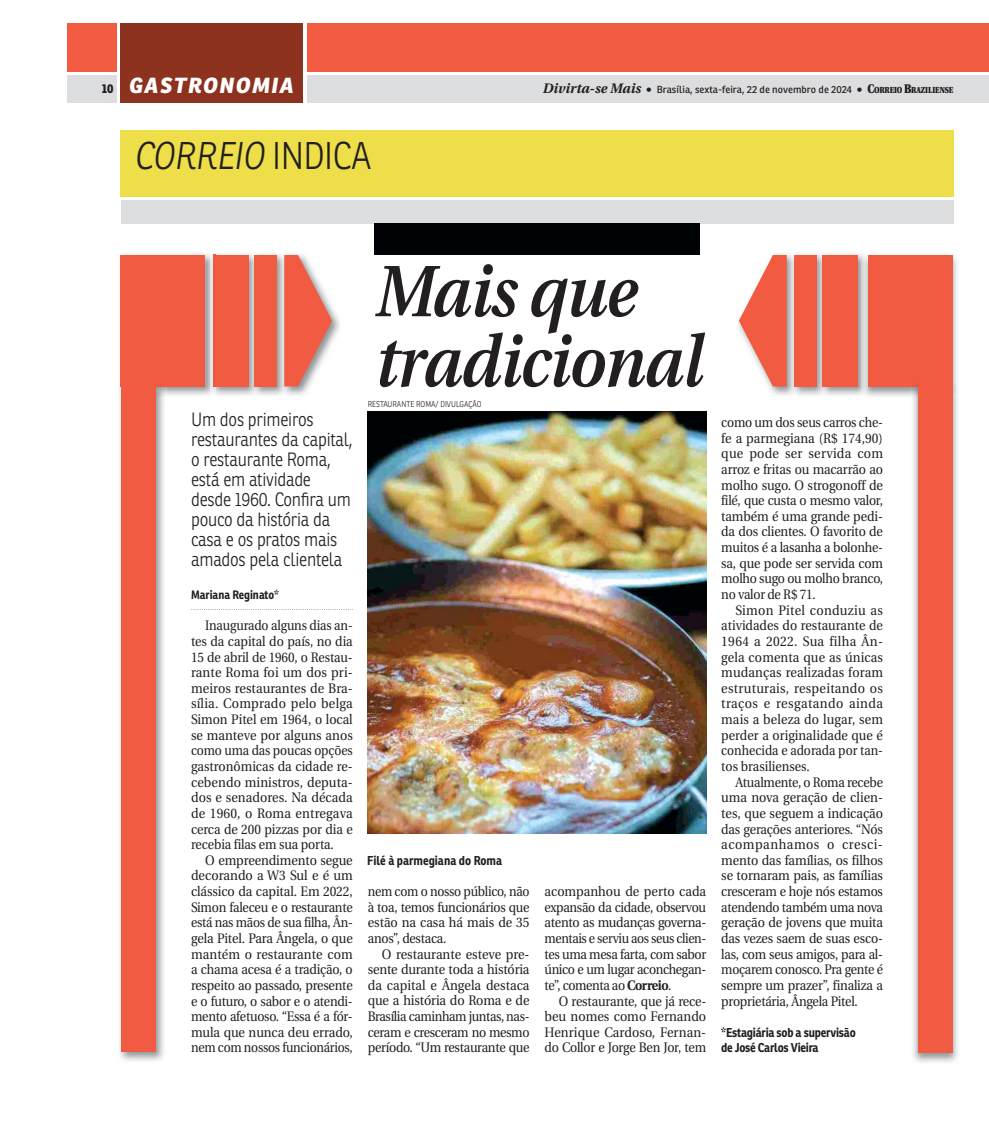
<style>
.page{position:relative;width:989px;height:1124px;background:#fff}
.page>*{position:absolute;margin:0;border:0;box-sizing:border-box;transform-origin:0 0}
.t1{font:italic 600 72.5px/70px "Utopia";letter-spacing:-.015em;color:#231f20;scale:.9 1}
.t2{font:italic 300 37.5px "Ronnia";letter-spacing:-.015em;color:#231f20;scale:.9 1}
.t3{font:italic 800 21.25px "Ronnia";letter-spacing:.075em;color:#fff}
.t4{font:300 18.75px/20px "Ronnia";letter-spacing:-.015em;color:#231f20;scale:.9 1}
.t5{font:13.75px/15.6px "Utopia";letter-spacing:-.02em;color:#231f20;text-align:justify;scale:.92 1}
.t6{font:13.75px/15.6px "Utopia";letter-spacing:-.02em;color:#231f20;text-align:justify;scale:.9 1}
.t7{font:13.75px/15.6px "Utopia";letter-spacing:-.02em;color:#231f20;text-align:justify;scale:.89 1}
.t8{font:13.75px/15.6px "Utopia";letter-spacing:-.02em;color:#231f20;text-align:justify;scale:.91 1}
.t9{font:700 12.5px/15.6px "Ronnia";letter-spacing:-.02em;color:#231f20;scale:.9 1}
.t10{font:700 12.5px "Ronnia";color:#231f20;scale:.9 1}
.t11{font:700 11.88px "Ronnia";color:#231f20;scale:.9 1}
.t12{font:10px "Ronnia";letter-spacing:.005em;color:#231f20}
.t13{font:300 8.12px "Ronnia";color:#231f20;scale:.9 1}
.s1{font-style:normal;font-size:12.5px;color:#231f20}
.s2{font-family:"Utopia";font-weight:700;font-style:italic;font-size:13.75px}
.s3{font-family:"Utopia";font-weight:900;font-size:12.5px}
.s4{font-family:"Utopia";font-weight:900;font-size:8.75px}
.s5{font-style:normal}
.s6{font-weight:700}
</style>
<div class="page">
<div style="left:68px;top:75px;width:920px;height:28px;background:#dcddde"></div>
<div style="left:68px;top:23px;width:920px;height:49px;background:#f15b41"></div>
<div style="left:117px;top:23px;width:189px;height:81px;background:#fff"></div>
<div style="left:120px;top:23px;width:183px;height:80px;background:#8d321e"></div>
<div style="left:121px;top:130px;width:832px;height:67px;background:#eede49"></div>
<div style="left:121px;top:200px;width:832px;height:24px;background:#dcddde"></div>
<div style="left:375px;top:224px;width:324px;height:31px;background:#000205"></div>
<svg style="left:191px;top:609px;width:162px;height:1px"></svg>
<img style="left:215px;top:254px;width:125px;height:141px">
<svg style="left:284px;top:255px;width:48px;height:131px"></svg>
<div style="left:254px;top:255px;width:23px;height:131px;background:#f15b41"></div>
<div style="left:213px;top:255px;width:35px;height:131px;background:#f15b41"></div>
<img style="left:738px;top:254px;width:123px;height:141px">
<svg style="left:739px;top:255px;width:47px;height:131px"></svg>
<div style="left:794px;top:255px;width:22px;height:131px;background:#f15b41"></div>
<div style="left:822px;top:255px;width:35px;height:131px;background:#f15b41"></div>
<img style="left:120px;top:254px;width:90px;height:141px">
<img style="left:210px;top:254px;width:5px;height:139px">
<img style="left:213px;top:255px;width:2px;height:131px">
<div style="left:121px;top:255px;width:84px;height:131px;background:#f15b41"></div>
<img style="left:867px;top:256px;width:90px;height:140px">
<div style="left:868px;top:255px;width:85px;height:131px;background:#f15b41"></div>
<img style="left:120px;top:383px;width:46px;height:678px">
<img style="left:156px;top:383px;width:10px;height:3px">
<div style="left:121px;top:386px;width:35px;height:666px;background:#f15b41"></div>
<img style="left:913px;top:398px;width:45px;height:664px">
<img style="left:910px;top:381px;width:48px;height:17px">
<img style="left:910px;top:381px;width:8px;height:5px">
<div style="left:918px;top:383px;width:35px;height:669px;background:#f15b41"></div>
<img style="left:367px;top:411px;width:339px;height:422px">
<div style="left:121px;top:381px;width:35px;height:13px;background:#f15b41"></div>
<div style="left:918px;top:377px;width:35px;height:13px;background:#f15b41"></div>
<h3 class="t3" style="left:102px;top:77px;width:194px"><span class="s1">10</span> GASTRONOMIA</h3>
<p class="t12" style="left:542px;top:85px;width:412px"><span class="s2">Divirta-se Mais</span> <span class="s3">•</span> Brasília, sexta-feira, 22 de novembro de 2024 <span class="s3">• C</span><span class="s4">ORREIO</span> <span class="s3">B</span><span class="s4">RAZILIENSE</span></p>
<h2 class="t2" style="left:135px;top:141px;width:265px">CORREIO <span class="s5">INDICA</span></h2>
<h1 class="t1" style="left:375px;top:263px;width:366px">Mais que tradicional</h1>
<h3 class="t4" style="left:191px;top:409px;width:181px">Um dos primeiros restaurantes da capital, o restaurante Roma, está em atividade desde 1960. Confira um pouco da história da casa e os pratos mais amados pela clientela</h3>
<p class="t11" style="left:191px;top:589px;width:99px">Mariana Reginato*</p>
<p class="t7" style="left:191px;top:618px;width:183px;text-indent:14px">Inaugurado alguns dias an&shy;tes da capital do país, no dia 15 de abril de 1960, o Restau&shy;rante Roma foi um dos pri&shy;meiros restaurantes de Bra&shy;sília. Comprado pelo belga Simon Pitel em 1964, o local se manteve por alguns anos como uma das poucas opções gastronômicas da cidade re&shy;cebendo ministros, deputa&shy;dos e senadores. Na década de 1960, o Roma entregava cerca de 200 pizzas por dia e recebia filas em sua porta.</p>
<p class="t5" style="left:191px;top:852px;width:177px;text-indent:14px">O empreendimento segue decorando a W3 Sul e é um clássico da capital. Em 2022, Simon faleceu e o restaurante está nas mãos de sua filha, Ân&shy;gela Pitel. Para Ângela, o que mantém o restaurante com a chama acesa é a tradição, o respeito ao passado, presente e o futuro, o sabor e o atendi&shy;mento afetuoso. “Essa é a fór&shy;mula que nunca deu errado, nem com nossos funcionários,</p>
<p class="t13" style="left:368px;top:400px;width:128px">RESTAURANTE ROMA/ DIVULGAÇÃO</p>
<p class="t10" style="left:367px;top:854px;width:151px">Filé à parmegiana do Roma</p>
<p class="t7" style="left:368px;top:883px;width:183px">nem com o nosso público, não à toa, temos funcionários que estão na casa há mais de 35 anos”, destaca.</p>
<p class="t5" style="left:368px;top:946px;width:177px;text-indent:14px">O restaurante esteve pre&shy;sente durante toda a história da capital e Ângela destaca que a história do Roma e de Brasília caminham juntas, nas&shy;ceram e cresceram no mesmo período. “Um restaurante que</p>
<p class="t5" style="left:544px;top:883px;width:177px">acompanhou de perto cada expansão da cidade, observou atento as mudanças governa&shy;mentais e serviu aos seus clien&shy;tes uma mesa farta, com sabor único e um lugar aconchegan&shy;te”, comenta ao <span class="s6">Correio</span>.</p>
<p class="t8" style="left:544px;top:993px;width:179px;text-indent:14px">O restaurante, que já rece&shy;beu nomes como Fernando Henrique Cardoso, Fernan&shy;do Collor e Jorge Ben Jor, tem</p>
<p class="t6" style="left:721px;top:415px;width:181px">como um dos seus carros che&shy;fe a parmegiana (R$ 174,90) que pode ser servida com arroz e fritas ou macarrão ao molho sugo. O strogonoff de filé, que custa o mesmo valor, também é uma grande pedi&shy;da dos clientes. O favorito de muitos é a lasanha a bolonhe&shy;sa, que pode ser servida com molho sugo ou molho branco, no valor de R$ 71.</p>
<p class="t5" style="left:721px;top:602px;width:177px;text-indent:14px">Simon Pitel conduziu as atividades do restaurante de 1964 a 2022. Sua filha Ân&shy;gela comenta que as únicas mudanças realizadas foram estruturais, respeitando os traços e resgatando ainda mais a beleza do lugar, sem perder a originalidade que é conhecida e adorada por tan&shy;tos brasilienses.</p>
<p class="t6" style="left:721px;top:774px;width:181px;text-indent:14px">Atualmente, o Roma recebe uma nova geração de clien&shy;tes, que seguem a indicação das gerações anteriores. “Nós acompanhamos o cresci&shy;mento das famílias, os filhos se tornaram pais, as famílias cresceram e hoje nós estamos atendendo também uma nova geração de jovens que muita das vezes saem de suas esco&shy;las, com seus amigos, para al&shy;moçarem conosco. Pra gente é sempre um prazer”, finaliza a proprietária, Ângela Pitel.</p>
<p class="t9" style="left:721px;top:1025px;width:151px">*Estagiária sob a supervisão de José Carlos Vieira</p>
</div>
